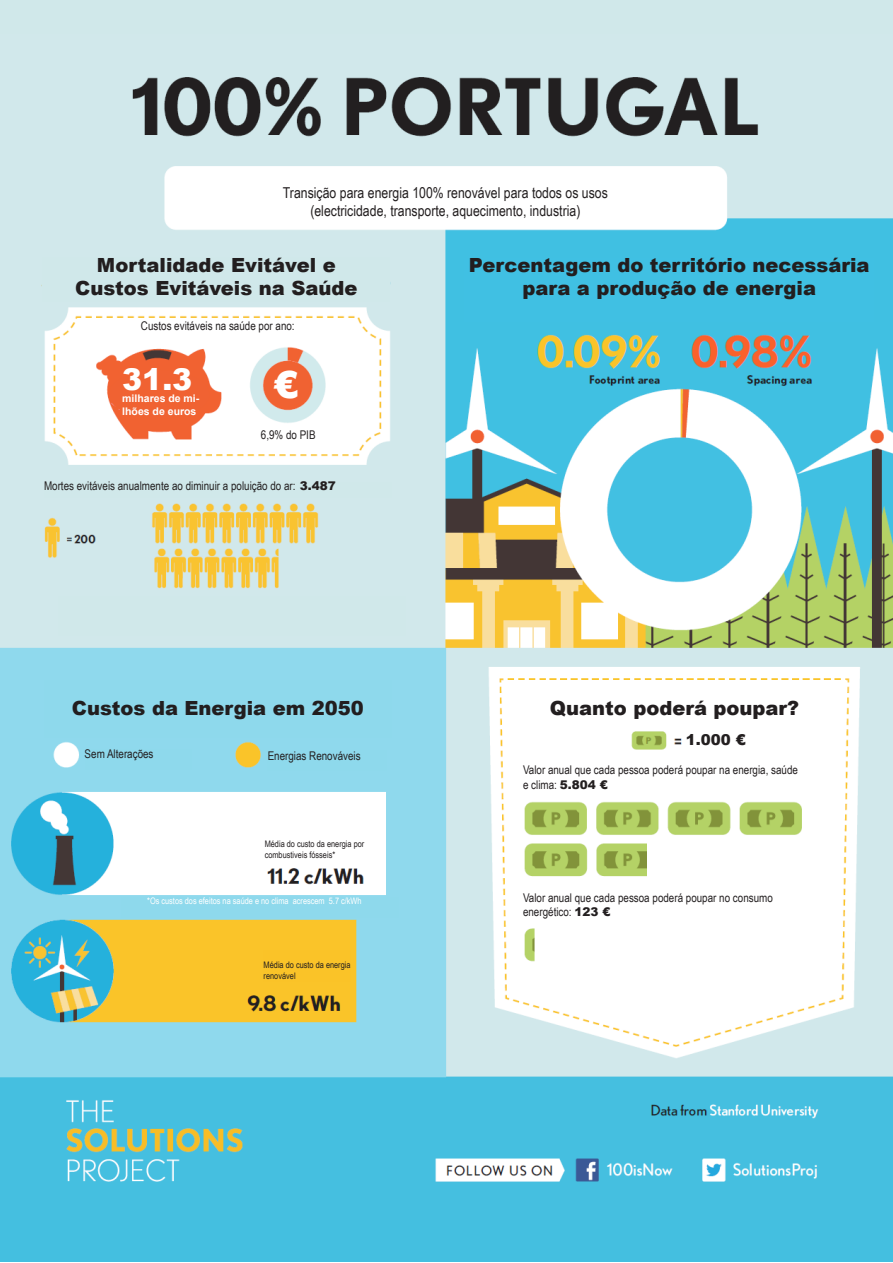
<style>
.page{position:relative;width:893px;height:1263px;background:#fff}
.page>*{position:absolute;margin:0;border:0;box-sizing:border-box;transform-origin:0 0}
.t1{font:900 37.5px "Arial";color:#fff}
.t2{font:900 30px "Arial";color:#fff}
.t3{font:900 19.5px/23.4px "Arial";color:#221e1f;text-align:center}
.t4{font:15px "Arial Narrow";color:#231f20}
.t5{font:900 15px "Arial";color:#231f20}
.t6{font:12px/14.4px "Arial Narrow";color:#231f20}
.t7{font:700 10.5px/12.6px "Arial";color:#fff}
.t8{font:9px/10.8px "Arial Narrow";color:#231f20}
.t9{font:9px "Arial Narrow";color:#fff}
.s1{font-family:"Arial";font-weight:900}
</style>
<div class="page">
<div style="left:0;top:0;width:893px;height:104px;background:#d0e8ea"></div>
<div style="left:0;top:1177px;width:893px;height:85px;background:#44bfe0"></div>
<img style="left:0;top:77px;width:893px;height:1105px">
<div style="left:176px;top:169px;width:539px;height:57px;background:#fff"></div>
<div style="left:43px;top:258px;width:347px;height:44px;background:#d0e8ea"></div>
<div style="left:104px;top:322px;width:228px;height:15px;background:#fff"></div>
<div style="left:108px;top:370px;width:101px;height:49px;background:#f06232;border-radius:50%"></div>
<div style="left:264px;top:362px;width:46px;height:44px;background:#f06232;border-radius:50%"></div>
<div style="left:255px;top:430px;width:66px;height:16px;background:#fff"></div>
<div style="left:44px;top:482px;width:348px;height:16px;background:#d0e8ea"></div>
<div style="left:58px;top:596px;width:348px;height:40px;background:#d0e8ea"></div>
<div style="left:465px;top:258px;width:409px;height:64px;background:#40c0e3"></div>
<div style="left:44px;top:680px;width:348px;height:58px;background:#8ed9ec"></div>
<div style="left:504px;top:680px;width:341px;height:40px;background:#fff"></div>
<div style="left:85px;top:749px;width:106px;height:20px;background:#8ed9ec"></div>
<div style="left:268px;top:751px;width:119px;height:20px;background:#8ed9ec"></div>
<div style="left:218px;top:841px;width:147px;height:20px;background:#fff"></div>
<div style="left:264px;top:950px;width:87px;height:32px;background:#fac328"></div>
<div style="left:122px;top:897px;width:277px;height:20px;background:#8ed9ec"></div>
<div style="left:523px;top:765px;width:278px;height:32px;background:#fff"></div>
<div style="left:647px;top:841px;width:50px;height:43px;background:#fff"></div>
<div style="left:523px;top:893px;width:278px;height:32px;background:#fff"></div>
<div style="left:686px;top:726px;width:62px;height:27px;background:#fff"></div>
<p class="t4" style="left:283px;top:181px;width:327px">Transição para energia 100% renovável para todos os usos</p>
<p class="t4" style="left:310px;top:199px;width:272px">(electricidade, transporte, aquecimento, industria)</p>
<p class="t3" style="left:97px;top:252px;width:240px">Mortalidade Evitável e</p>
<p class="t3" style="left:75px;top:276px;width:284px">Custos Evitáveis na Saúde</p>
<p class="t6" style="left:141px;top:318px;width:155px">Custos evitáveis na saúde por ano:</p>
<p class="t2" style="left:122px;top:357px;width:72px">31.3</p>
<p class="t7" style="left:122px;top:392px;width:79px">milhares de mi&shy;lhões de euros</p>
<p class="t3" style="left:469px;top:252px;width:402px">Percentagem do território necessária para a produção de energia</p>
<p class="t1" style="left:273px;top:358px;width:27px">€</p>
<p class="t6" style="left:261px;top:427px;width:56px">6,9% do PIB</p>
<p class="t6" style="left:44px;top:478px;width:293px">Mortes evitáveis anualmente ao diminuir a poluição do ar: <span class="s1">3.487</span></p>
<p class="t3" style="left:72px;top:695px;width:293px">Custos da Energia em 2050</p>
<p class="t3" style="left:550px;top:695px;width:251px">Quanto poderá poupar?</p>
<p class="t6" style="left:85px;top:746px;width:70px">Sem Alterações</p>
<p class="t6" style="left:268px;top:748px;width:94px">Energias Renováveis</p>
<p class="t5" style="left:686px;top:729px;width:62px">1.000 €</p>
<p class="t8" style="left:265px;top:838px;width:101px">Média do custo da energia por combustiveis fósseis*</p>
<p class="t9" style="left:147px;top:894px;width:216px">*Os custos dos efeitos na saúde e no clima acrescem 5.7 c/kWh</p>
<p class="t8" style="left:264px;top:959px;width:88px">Média do custo da energia renovável</p>
<p class="t6" style="left:523px;top:762px;width:277px">Valor anual que cada pessoa poderá poupar na energia, saúde e clima: <span class="s1">5.804 €</span></p>
<p class="t6" style="left:523px;top:890px;width:251px">Valor anual que cada pessoa poderá poupar no consumo energético: <span class="s1">123 €</span></p>
</div>
